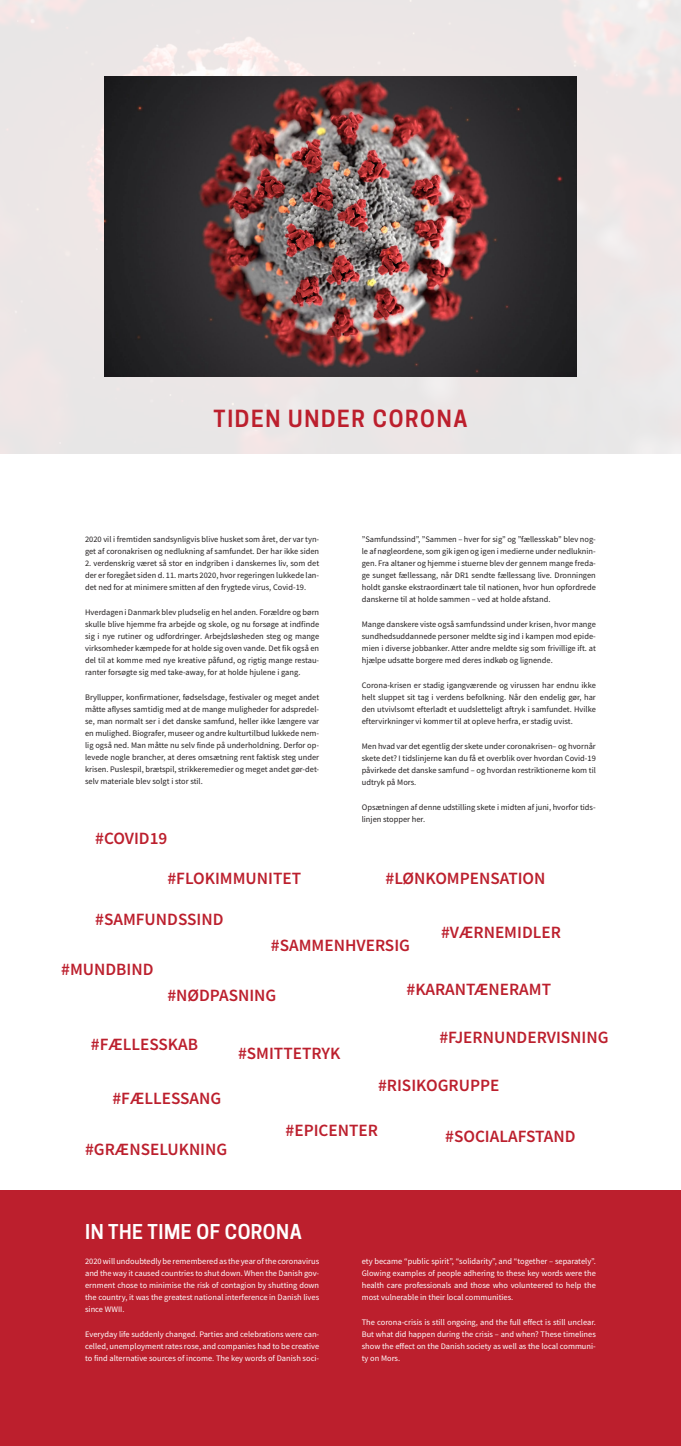
<style>
.page{position:relative;width:681px;height:1446px;background:#fff}
.page>*{position:absolute;margin:0;border:0;box-sizing:border-box;transform-origin:0 0}
.Overskrift{font:600 22.2px "Cooper Hewitt";letter-spacing:.075em;color:#bc1f2d}
.UK_overskrift_hvid{font:600 19.2px "Cooper Hewitt";letter-spacing:.025em;color:#fff}
.Tidslinje{font:600 17.22px "Source Sans Pro";color:#bc1f2d}
.Brødtekst{font:8.4px/12px "Source Sans Pro";color:#231f20;text-align:justify}
.Brødtekst-2{font:8.4px/12px "Source Sans Pro";color:#fff;text-align:justify}
</style>
<div class="page">
<div style="left:0;top:0;width:680px;height:453px;background:#ebe6e6"></div>
<div style="left:0;top:1191px;width:680px;height:255px;background:#bc1f2d"></div>
<img style="left:104px;top:76px;width:472px;height:300px">
<p class="Overskrift" style="left:213px;top:406px;width:255px">TIDEN UNDER CORONA</p>
<p class="Brødtekst" style="left:85px;top:533px;width:235px">2020 vil i fremtiden sandsynligvis blive husket som året, der var tyn&shy;get af coronakrisen og nedlukning af samfundet. Der har ikke siden</p>
<p class="Brødtekst" style="left:85px;top:557px;width:235px">2. verdenskrig været så stor en indgriben i danskernes liv, som det der er foregået siden d. 11. marts 2020, hvor regeringen lukkede lan&shy;det ned for at minimere smitten af den frygtede virus, Covid-19.</p>
<p class="Brødtekst" style="left:85px;top:606px;width:235px">Hverdagen i Danmark blev pludselig en hel anden. Forældre og børn skulle blive hjemme fra arbejde og skole, og nu forsøge at indfinde sig i nye rutiner og udfordringer. Arbejdsløsheden steg og mange virksomheder kæmpede for at holde sig oven vande. Det fik også en del til at komme med nye kreative påfund, og rigtig mange restau&shy;ranter forsøgte sig med take-away, for at holde hjulene i gang.</p>
<p class="Brødtekst" style="left:85px;top:691px;width:235px">Bryllupper, konfirmationer, fødselsdage, festivaler og meget andet måtte aflyses samtidig med at de mange muligheder for adspredel&shy;se, man normalt ser i det danske samfund, heller ikke længere var en mulighed. Biografer, museer og andre kulturtilbud lukkede nem&shy;lig også ned. Man måtte nu selv finde på underholdning. Derfor op&shy;levede nogle brancher, at deres omsætning rent faktisk steg under krisen. Puslespil, brætspil, strikkeremedier og meget andet gør-det&shy;selv materiale blev solgt i stor stil.</p>
<p class="Tidslinje" style="left:95px;top:827px;width:74px">#COVID19</p>
<p class="Tidslinje" style="left:167px;top:867px;width:135px">#FLOKIMMUNITET</p>
<p class="Brødtekst" style="left:361px;top:533px;width:235px">”Samfundssind”, ”Sammen – hver for sig” og ”fællesskab” blev nog&shy;le af nøgleordene, som gik igen og igen i medierne under nedluknin&shy;gen. Fra altaner og hjemme i stuerne blev der gennem mange freda&shy;ge sunget fællessang, når DR1 sendte fællessang live. Dronningen holdt ganske ekstraordinært tale til nationen, hvor hun opfordrede danskerne til at holde sammen – ved at holde afstand.</p>
<p class="Brødtekst" style="left:361px;top:618px;width:235px">Mange danskere viste også samfundssind under krisen, hvor mange sundhedsuddannede personer meldte sig ind i kampen mod epide&shy;mien i diverse jobbanker. Atter andre meldte sig som frivillige ift. at hjælpe udsatte borgere med deres indkøb og lignende.</p>
<p class="Brødtekst" style="left:361px;top:679px;width:235px">Corona-krisen er stadig igangværende og virussen har endnu ikke helt sluppet sit tag i verdens befolkning. Når den endelig gør, har den utvivlsomt efterladt et uudsletteligt aftryk i samfundet. Hvilke eftervirkninger vi kommer til at opleve herfra, er stadig uvist.</p>
<p class="Brødtekst" style="left:361px;top:740px;width:235px">Men hvad var det egentlig der skete under coronakrisen– og hvornår skete det? I tidslinjerne kan du få et overblik over hvordan Covid-19 påvirkede det danske samfund – og hvordan restriktionerne kom til udtryk på Mors.</p>
<p class="Brødtekst" style="left:361px;top:801px;width:235px">Opsætningen af denne udstilling skete i midten af juni, hvorfor tids&shy;linjen stopper her.</p>
<p class="Tidslinje" style="left:385px;top:867px;width:161px">#LØNKOMPENSATION</p>
<p class="Tidslinje" style="left:95px;top:908px;width:130px">#SAMFUNDSSIND</p>
<p class="Tidslinje" style="left:61px;top:957px;width:94px">#MUNDBIND</p>
<p class="Tidslinje" style="left:271px;top:934px;width:140px">#SAMMENHVERSIG</p>
<p class="Tidslinje" style="left:441px;top:921px;width:121px">#VÆRNEMIDLER</p>
<p class="Tidslinje" style="left:167px;top:984px;width:110px">#NØDPASNING</p>
<p class="Tidslinje" style="left:91px;top:1033px;width:109px">#FÆLLESSKAB</p>
<p class="Tidslinje" style="left:238px;top:1042px;width:104px">#SMITTETRYK</p>
<p class="Tidslinje" style="left:406px;top:977px;width:146px">#KARANTÆNERAMT</p>
<p class="Tidslinje" style="left:439px;top:1026px;width:170px">#FJERNUNDERVISNING</p>
<p class="Tidslinje" style="left:112px;top:1087px;width:110px">#FÆLLESSANG</p>
<p class="Tidslinje" style="left:85px;top:1138px;width:144px">#GRÆNSELUKNING</p>
<p class="Tidslinje" style="left:378px;top:1074px;width:123px">#RISIKOGRUPPE</p>
<p class="Tidslinje" style="left:445px;top:1125px;width:132px">#SOCIALAFSTAND</p>
<p class="Tidslinje" style="left:285px;top:1119px;width:94px">#EPICENTER</p>
<p class="UK_overskrift_hvid" style="left:85px;top:1220px;width:218px">IN THE TIME OF CORONA</p>
<p class="Brødtekst-2" style="left:85px;top:1255px;width:235px">2020 will undoubtedly be remembered as the year of the coronavirus and the way it caused countries to shut down. When the Danish gov&shy;ernment chose to minimise the risk of contagion by shutting down the country, it was the greatest national interference in Danish lives since WWII.</p>
<p class="Brødtekst-2" style="left:85px;top:1328px;width:235px">Everyday life suddenly changed. Parties and celebrations were can&shy;celled, unemployment rates rose, and companies had to be creative to find alternative sources of income. The key words of Danish soci-</p>
<p class="Brødtekst-2" style="left:361px;top:1255px;width:235px">ety became “public spirit”, “solidarity”, and “together – separately”.<br>Glowing examples of people adhering to these key words were the health care professionals and those who volunteered to help the most vulnerable in their local communities.</p>
<p class="Brødtekst-2" style="left:361px;top:1316px;width:235px">The corona-crisis is still ongoing, and the full effect is still unclear.<br>But what did happen during the crisis – and when? These timelines show the effect on the Danish society as well as the local communi&shy;ty on Mors.</p>
</div>
